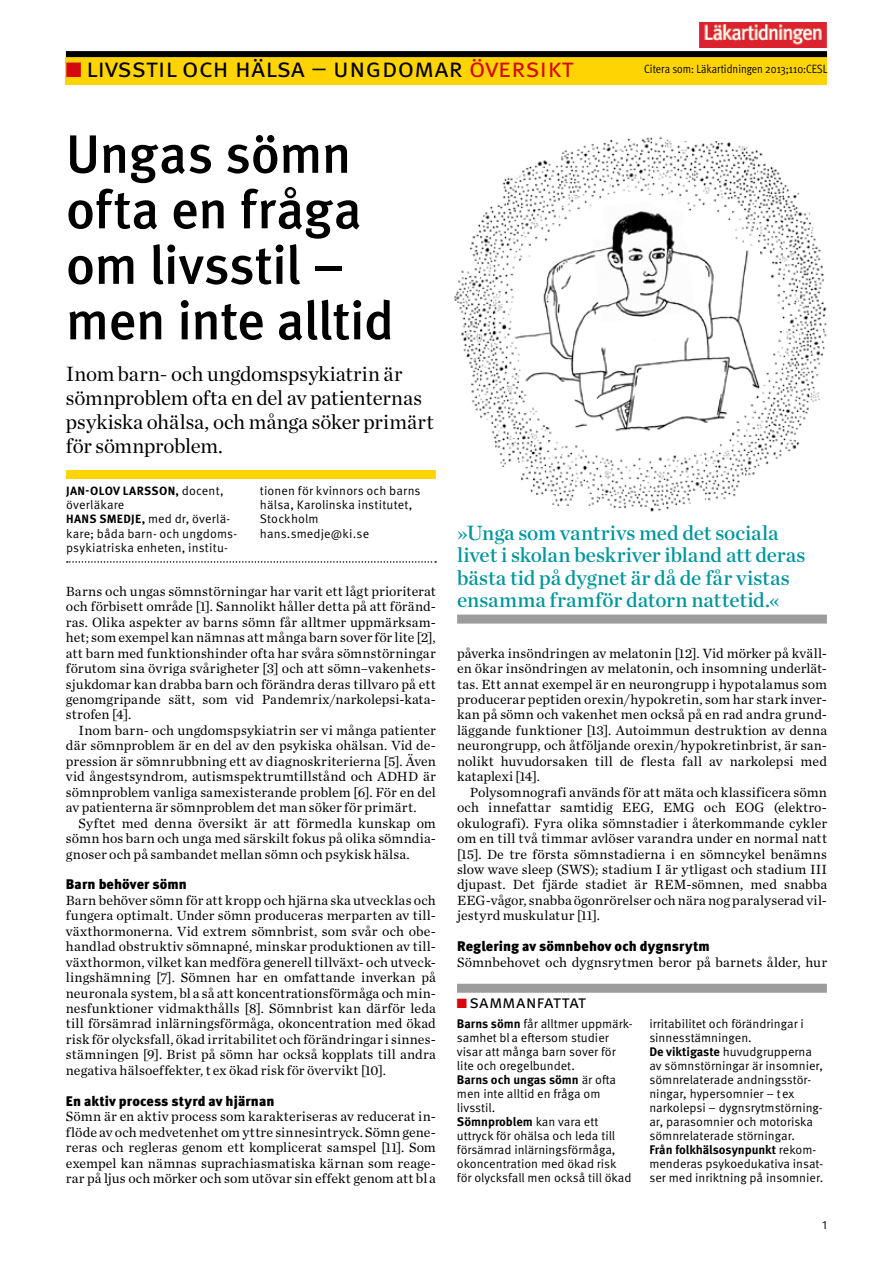
<style>
.page{position:relative;width:893px;height:1263px;background:#fff}
.page>*{position:absolute;margin:0;border:0;box-sizing:border-box;transform-origin:0 0}
.t1{font:500 54px/55.5px "Meta OT";letter-spacing:-.015em;color:#000001}
.t2{font:27px "Meta OT Norm";letter-spacing:-.005em;color:#000001}
.t3{font:21px/22.5px "Chronicle Deck Semi";letter-spacing:-.005em;color:#00959d}
.t4{font:21px/24px "Chronicle Deck";letter-spacing:-.005em;color:#000001}
.t5{font:18px "Meta OT Norm";letter-spacing:-.015em;color:#000001}
.t6{font:13.95px/15.5px "Chronicle Text G1";letter-spacing:.005em;color:#000001;text-align:justify}
.t7{font:900 13.95px "Meta OT";letter-spacing:.005em;color:#000001}
.t8{font:12.45px/14px "Meta OT Norm";color:#000001}
.t9{font:700 12.45px "Meta OT";letter-spacing:-.005em;color:#000001}
.t10{font:12px "Meta OT Cond Norm";color:#000001}
.t11{font:700 12px "Meta OT";letter-spacing:.035em;color:#000001}
.t12{font:12px "Meta OT Norm";color:#000001}
.s1{color:#d4080f}
.s2{font-size:21px;color:#d4080f}
.s3{font-family:"Meta OT";font-weight:700;font-size:12px}
.s4{font-family:"Meta OT";font-weight:700}
.s5{font-family:"Meta OT Norm";font-weight:400}
</style>
<div class="page">
<img style="left:699px;top:23px;width:128px;height:25px">
<div style="left:66px;top:57px;width:761px;height:28px;background:#ffd400"></div>
<div style="left:66px;top:51px;width:761px;height:6px;background:#000001"></div>
<div style="left:457px;top:984px;width:370px;height:9px;background:#9c9c9c"></div>
<div style="left:66px;top:470px;width:370px;height:9px;background:#ffd400"></div>
<svg style="left:67px;top:561px;width:369px;height:2px"></svg>
<div style="left:457px;top:615px;width:370px;height:9px;background:#9c9c9c"></div>
<img style="left:454px;top:136px;width:373px;height:376px">
<h2 class="t2" style="left:66px;top:51px;width:510px"><span class="s1">■</span><span class="s2">■</span> livsstil och hälsa – ungdomar <span class="s1">översikt</span></h2>
<h1 class="t1" style="left:66px;top:127px;width:330px">Ungas sömn ofta en fråga om livsstil – men inte alltid</h1>
<h3 class="t4" style="left:66px;top:360px;width:369px">Inom barn- och ungdomspsykiatrin är sömnproblem ofta en del av patienternas psykiska ohälsa, och många söker primärt för sömnproblem.</h3>
<p class="t10" style="left:644px;top:61px;width:185px">Citera som: Läkartidningen 2013;110:CESL</p>
<p class="t11" style="left:66px;top:483px;width:87px">Jan-Olov Larsso</p>
<p class="t8" style="left:168px;top:484px;width:57px"><span class="s3">n,</span> docent,</p>
<p class="t8" style="left:66px;top:498px;width:173px">överläkare<br><span class="s3">Hans Smedj e,</span> med dr, överlä&shy;kare; båda barn- och ungdoms&shy;psykiatriska enheten, institu-</p>
<p class="t8" style="left:260px;top:483px;width:162px">tionen för kvinnors och barns hälsa, Karolinska institutet,<br>Stockholm hans.smedje@ki.se</p>
<p class="t6" style="left:66px;top:583px;width:371px">Barns och ungas sömnstörningar har varit ett lågt prioriterat och förbisett område [1]. Sannolikt håller detta på att föränd&shy;ras. Olika aspekter av barns sömn får alltmer uppmärksam&shy;het; som exempel kan nämnas att många barn sover för lite [2], att barn med funktionshinder ofta har svåra sömnstörningar förutom sina övriga svårigheter [3] och att sömn–vakenhets&shy;sjukdomar kan drabba barn och förändra deras tillvaro på ett genomgripande sätt, som vid Pandemrix/narkolepsi-kata&shy;strofen [4].</p>
<p class="t6" style="left:66px;top:722px;width:371px;text-indent:13px">Inom barn- och ungdomspsykiatrin ser vi många patienter där sömnproblem är en del av den psykiska ohälsan. Vid de&shy;pression är sömnrubbning ett av diagnoskriterierna [5]. Även vid ångestsyndrom, autismspektrumtillstånd och ADHD är sömnproblem vanliga samexisterande problem [6]. För en del av patienterna är sömnproblem det man söker för primärt.</p>
<p class="t6" style="left:66px;top:814px;width:371px;text-indent:13px">Syftet med denna översikt är att förmedla kunskap om sömn hos barn och unga med särskilt fokus på olika sömndia&shy;gnoser och på sambandet mellan sömn och psykisk hälsa.</p>
<p class="t7" style="left:66px;top:876px;width:123px">Barn behöver sömn</p>
<p class="t6" style="left:66px;top:892px;width:371px">Barn behöver sömn för att kropp och hjärna ska utvecklas och fungera optimalt. Under sömn produceras merparten av till&shy;växthormonerna. Vid extrem sömnbrist, som svår och obe&shy;handlad obstruktiv sömnapné, minskar produktionen av till&shy;växthormon, vilket kan medföra generell tillväxt- och utveck&shy;lingshämning [7]. Sömnen har en omfattande inverkan på neuronala system, bl a så att koncentrationsförmåga och min&shy;nesfunktioner vidmakthålls [8]. Sömnbrist kan därför leda till försämrad inlärningsförmåga, okoncentration med ökad risk för olycksfall, ökad irritabilitet och förändringar i sinnes&shy;stämningen [9]. Brist på sömn har också kopplats till andra negativa hälsoeffekter, t ex ökad risk för övervikt [10].</p>
<p class="t7" style="left:66px;top:1092px;width:210px">En aktiv process styrd av hjärnan</p>
<p class="t6" style="left:66px;top:1108px;width:371px">Sömn är en aktiv process som karakteriseras av reducerat in&shy;flöde av och medvetenhet om yttre sinnesintryck. Sömn gene&shy;reras och regleras genom ett komplicerat samspel [11]. Som exempel kan nämnas suprachiasmatiska kärnan som reage&shy;rar på ljus och mörker och som utövar sin effekt genom att bl a</p>
<h3 class="t3" style="left:457px;top:520px;width:350px">»Unga som vantrivs med det sociala livet i skolan beskriver ibland att deras bästa tid på dygnet är då de får vistas ensamma framför datorn nattetid.«</h3>
<p class="t6" style="left:457px;top:644px;width:371px">påverka insöndringen av melatonin [12]. Vid mörker på kväll&shy;en ökar insöndringen av melatonin, och insomning underlät&shy;tas. Ett annat exempel är en neurongrupp i hypotalamus som producerar peptiden orexin/hypokretin, som har stark inver&shy;kan på sömn och vakenhet men också på en rad andra grund&shy;läggande funktioner [13]. Autoimmun destruktion av denna neurongrupp, och åtföljande orexin/hypokretinbrist, är san&shy;nolikt huvudorsaken till de flesta fall av narkolepsi med kataplexi [14].</p>
<p class="t6" style="left:457px;top:783px;width:371px;text-indent:13px">Polysomnografi används för att mäta och klassificera sömn och innefattar samtidig EEG, EMG och EOG (elektro&shy;okulografi). Fyra olika sömnstadier i återkommande cykler om en till två timmar avlöser varandra under en normal natt [15]. De tre första sömnstadierna i en sömncykel benämns slow wave sleep (SWS); stadium I är ytligast och stadium III djupast. Det fjärde stadiet är REM-sömnen, med snabba EEG-vågor, snabba ögonrörelser och nära nog paralyserad vil&shy;jestyrd muskulatur [11].</p>
<p class="t7" style="left:457px;top:938px;width:254px">Reglering av sömnbehov och dygnsrytm</p>
<p class="t6" style="left:457px;top:953px;width:371px">Sömnbehovet och dygnsrytmen beror på barnets ålder, hur</p>
<p class="t5" style="left:457px;top:991px;width:131px"><span class="s1">■</span> sammanfattat</p>
<p class="t8" style="left:457px;top:1017px;width:177px"><span class="s4">Barns sömn</span> får alltmer uppmärk&shy;samhet bla eftersom studier visar att många barn sover för lite och oregelbundet.</p>
<p class="t9" style="left:457px;top:1072px;width:161px">Barns och ungas sömn <span class="s5">är ofta</span></p>
<p class="t8" style="left:457px;top:1087px;width:145px">men inte alltid en fråga om livsstil.</p>
<p class="t9" style="left:457px;top:1114px;width:143px">Sömnproblem <span class="s5">kan vara ett</span></p>
<p class="t8" style="left:457px;top:1129px;width:176px">uttryck för ohälsa och leda till försämrad inlärningsförmåga, okoncentration med ökad risk för olycksfall men också till ökad</p>
<p class="t8" style="left:649px;top:1017px;width:175px">irritabilitet och förändringar i sinnesstämningen.<br><span class="s4">De viktigaste</span> huvudgrupperna av sömnstörningar är insomnier, sömnrelaterade andningsstör&shy;ningar, hypersomnier – tex narkolepsi – dygnsrytmstörning&shy;ar, parasomnier och motoriska sömnrelaterade störningar.</p>
<p class="t9" style="left:649px;top:1142px;width:168px">Från folkhälsosynpunkt <span class="s5">rekom-</span></p>
<p class="t8" style="left:649px;top:1157px;width:176px">menderas psykoedukativa insat&shy;ser med inriktning på insomnier.</p>
<p class="t12" style="left:822px;top:1218px;width:6px">1</p>
</div>
